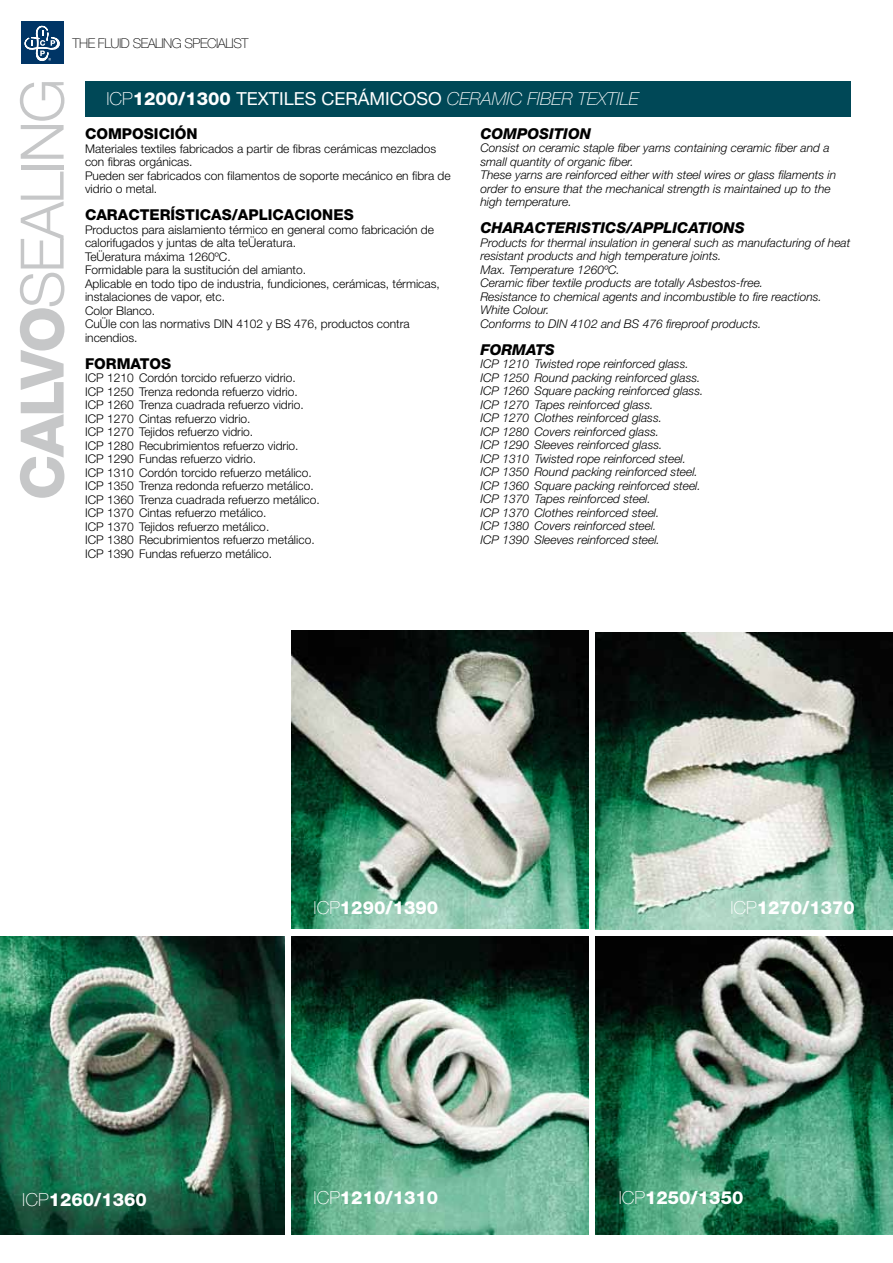
<style>
.page{position:relative;width:893px;height:1263px;background:#fff}
.page>*{position:absolute;margin:0;border:0;box-sizing:border-box;transform-origin:0 0}
.t1{font:300 60px "Helvetica Neue";letter-spacing:-.04em;color:#c6c7c8}
.t2{font:800 18px "Helvetica Neue";color:#fff}
.t3{font:italic 100 18px "Helvetica Neue";color:#fff}
.t4{font:800 15px "Helvetica Neue";color:#000}
.t5{font:italic 800 15px "Helvetica Neue";color:#000}
.t6{font:100 13.5px "Helvetica Neue";letter-spacing:-.04em;color:#000}
.t7{font:italic 300 12px/13.5px "Helvetica Neue";color:#000}
.t8{font:300 12px/13.5px "Helvetica Neue";color:#000}
.s1{font-weight:800}
.s2{font-style:normal}
.s3{font-weight:800;font-style:normal}
.s4{font-weight:400;font-style:normal}
.s5{font-weight:100}
</style>
<div class="page">
<div style="left:21px;top:21px;width:43px;height:43px;background:#003566"></div>
<svg style="left:24px;top:25px;width:65px;height:57px"></svg>
<div style="left:85px;top:82px;width:765px;height:35px;background:#004857"></div>
<img style="left:595px;top:632px;width:298px;height:298px">
<img style="left:595px;top:937px;width:298px;height:297px">
<img style="left:291px;top:937px;width:298px;height:297px">
<img style="left:0;top:937px;width:285px;height:297px">
<img style="left:291px;top:631px;width:298px;height:297px">
<p class="t6" style="left:73px;top:36px;width:177px">THE FLUID SEALING SPECIALIST</p>
<h1 class="t1" style="left:6px;top:500px;width:423px;rotate:-90deg"><span class="s1">CALVO</span>SEALING</h1>
<h2 class="t3" style="left:106px;top:89px;width:534px"><span class="s2">ICP</span><span class="s3">1200/1300</span> <span class="s4">TEXTILES CERÁMICOSO</span> CERAMIC FIBER TEXTILE</h2>
<p class="t4" style="left:85px;top:125px;width:114px">COMPOSICIÓN</p>
<p class="t8" style="left:85px;top:141px;width:367px">Materiales textiles fabricados a partir de fibras cerámicas mezclados con fibras orgánicas.<br>Pueden ser fabricados con filamentos de soporte mecánico en fibra de vidrio o metal.</p>
<p class="t4" style="left:85px;top:206px;width:270px">CARACTERÍSTICAS/APLICACIONES</p>
<p class="t8" style="left:85px;top:222px;width:356px">Productos para aislamiento térmico en general como fabricación de calorifugados y juntas de alta temperatura.<br>Temperatura máxima 1260ºC.<br>Formidable para la sustitución del amianto.<br>Aplicable en todo tipo de industria, fundiciones, cerámicas, térmicas, instalaciones de vapor, etc.<br>Color Blanco.<br>Cumple con las normativs DIN 4102 y BS 476, productos contra incendios.</p>
<p class="t4" style="left:85px;top:354px;width:88px">FORMATOS</p>
<p class="t8" style="left:85px;top:371px;width:236px">ICP 1210 Cordón torcido refuerzo vidrio.<br>ICP 1250 Trenza redonda refuerzo vidrio.<br>ICP 1260 Trenza cuadrada refuerzo vidrio.<br>ICP 1270 Cintas refuerzo vidrio.<br>ICP 1270 Tejidos refuerzo vidrio.<br>ICP 1280 Recubrimientos refuerzo vidrio.<br>ICP 1290 Fundas refuerzo vidrio.<br>ICP 1310 Cordón torcido refuerzo metálico.<br>ICP 1350 Trenza redonda refuerzo metálico.<br>ICP 1360 Trenza cuadrada refuerzo metálico.<br>ICP 1370 Cintas refuerzo metálico.<br>ICP 1370 Tejidos refuerzo metálico.<br>ICP 1380 Recubrimientos refuerzo metálico.<br>ICP 1390 Fundas refuerzo metálico.</p>
<p class="t5" style="left:480px;top:124px;width:112px">COMPOSITION</p>
<p class="t7" style="left:480px;top:141px;width:357px">Consist on ceramic staple fiber yarns containing ceramic fiber and a small quantity of organic fiber.<br>These yarns are reinforced either with steel wires or glass filaments in order to ensure that the mechanical strength is maintained up to the high temperature.</p>
<p class="t5" style="left:480px;top:219px;width:266px">CHARACTERISTICS/APPLICATIONS</p>
<p class="t7" style="left:480px;top:235px;width:371px">Products for thermal insulation in general such as manufacturing of heat resistant products and high temperature joints.<br>Max. Temperature 1260ºC.<br>Ceramic fiber textile products are totally Asbestos-free.<br>Resistance to chemical agents and incombustible to fire reactions.<br>White Colour.<br>Conforms to DIN 4102 and BS 476 fireproof products.</p>
<p class="t5" style="left:480px;top:340px;width:76px">FORMATS</p>
<p class="t7" style="left:480px;top:357px;width:224px">ICP 1210 Twisted rope reinforced glass.<br>ICP 1250 Round packing reinforced glass.<br>ICP 1260 Square packing reinforced glass.<br>ICP 1270 Tapes reinforced glass.<br>ICP 1270 Clothes reinforced glass.<br>ICP 1280 Covers reinforced glass.<br>ICP 1290 Sleeves reinforced glass.<br>ICP 1310 Twisted rope reinforced steel.<br>ICP 1350 Round packing reinforced steel.<br>ICP 1360 Square packing reinforced steel.<br>ICP 1370 Tapes reinforced steel.<br>ICP 1370 Clothes reinforced steel.<br>ICP 1380 Covers reinforced steel.<br>ICP 1390 Sleeves reinforced steel.</p>
<h2 class="t2" style="left:314px;top:897px;width:126px"><span class="s5">ICP</span>1290/1390</h2>
<h2 class="t2" style="left:730px;top:897px;width:126px"><span class="s5">ICP</span>1270/1370</h2>
<h2 class="t2" style="left:22px;top:1188px;width:126px"><span class="s5">ICP</span>1260/1360</h2>
<h2 class="t2" style="left:314px;top:1187px;width:126px"><span class="s5">ICP</span>1210/1310</h2>
<h2 class="t2" style="left:619px;top:1187px;width:126px"><span class="s5">ICP</span>1250/1350</h2>
</div>
